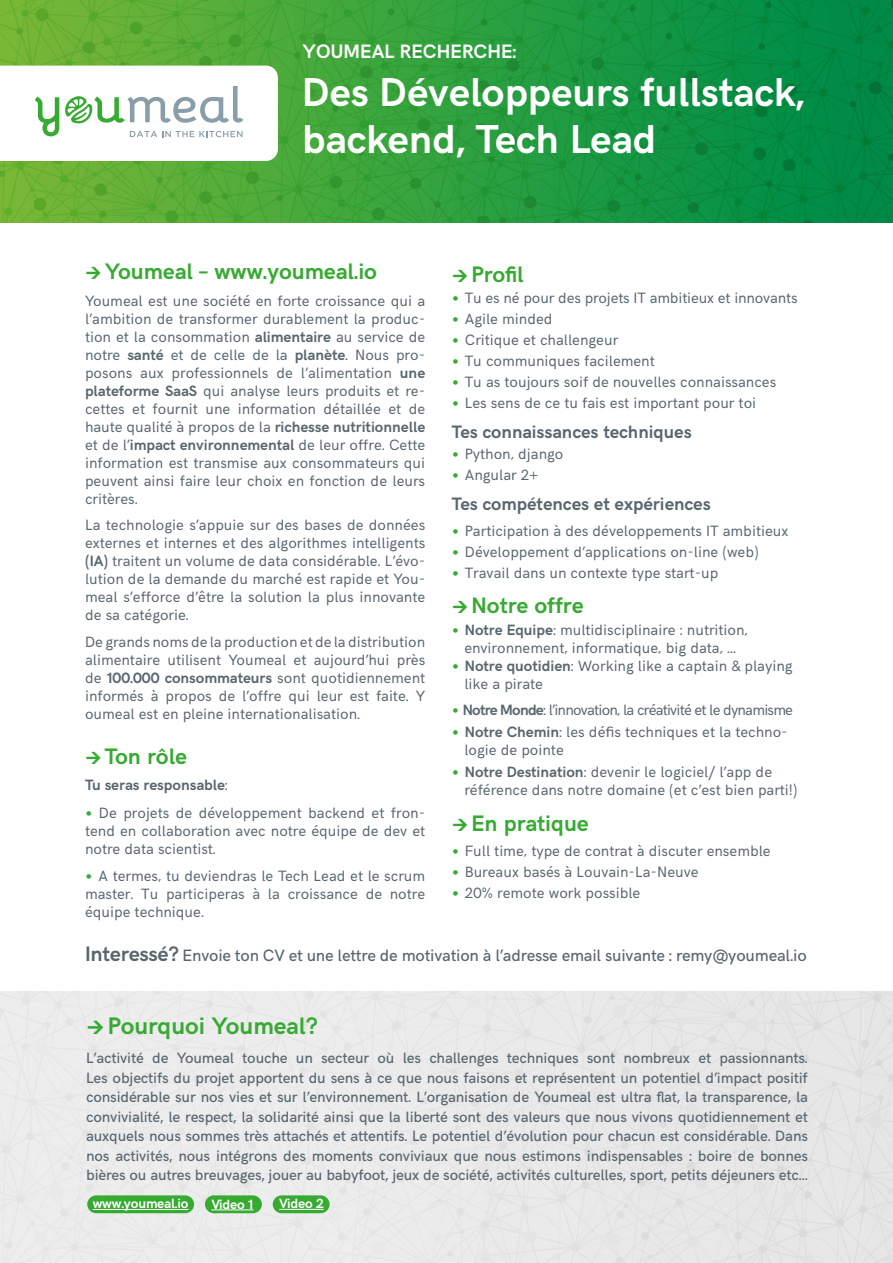
<style>
.page{position:relative;width:893px;height:1263px;background:#fff}
.page>*{position:absolute;margin:0;border:0;box-sizing:border-box;transform-origin:0 0}
.t1{font:700 40.5px/46.5px "HK Grotesk";color:#fff}
.t2{font:700 24px "HK Grotesk";color:#37aa32}
.t3{font:700 22.5px "HK Grotesk";color:#37aa32}
.t4{font:700 19.5px "HK Grotesk";letter-spacing:.01em;color:#fff}
.t5{font:700 18px "HK Grotesk";color:#58666d}
.t6{font:500 16.5px "HK Grotesk";letter-spacing:-.01em;color:#58666d}
.t7{font:15px/18px "HK Grotesk";color:#58666d;text-align:justify}
.t8{font:500 15px/19.5px "HK Grotesk";letter-spacing:-.01em;color:#58666d;text-align:justify}
.t9{font:15px "HK Grotesk";letter-spacing:-.05em;color:#58666d}
.t10{font:700 15px "HK Grotesk";color:#58666d}
.t11{font:700 13.5px "HK Grotesk";letter-spacing:-.01em;color:#fff}
.s1{font-weight:700}
.s2{font-weight:400}
.s3{font-size:19.5px;color:#37aa32}
.s4{font-weight:700;font-size:21px}
</style>
<div class="page">
<img style="left:0;top:0;width:893px;height:223px">
<svg style="left:0;top:66px;width:278px;height:95px"></svg>
<div style="left:87px;top:1195px;width:107px;height:18px;background:#37aa32;border-radius:9px"></div>
<hr style="left:93px;top:1209px;width:96px;height:1px;background:#fff">
<div style="left:205px;top:1195px;width:57px;height:18px;background:#37aa32;border-radius:9px"></div>
<hr style="left:211px;top:1209px;width:42px;height:1px;background:#fff">
<div style="left:273px;top:1195px;width:57px;height:18px;background:#37aa32;border-radius:9px"></div>
<hr style="left:279px;top:1209px;width:45px;height:1px;background:#fff">
<svg style="left:88px;top:1021px;width:15px;height:13px"></svg>
<h3 class="t4" style="left:302px;top:37px;width:216px">YOUMEAL RECHERCHE:</h3>
<h1 class="t1" style="left:302px;top:66px;width:504px">Des Développeurs fullstack, backend, Tech Lead</h1>
<h3 class="t3" style="left:105px;top:254px;width:274px">Youmeal – www.youmeal.io</h3>
<p class="t7" style="left:85px;top:290px;width:342px">Youmeal est une société en forte croissance qui a l’ambition de transformer durablement la produc&shy;tion et la consommation <span class="s1">alimentaire</span> au service de notre <span class="s1">santé</span> et de celle de la <span class="s1">planète</span>. Nous pro&shy;posons aux professionnels de l’alimentation <span class="s1">une plateforme SaaS</span> qui analyse leurs produits et re&shy;cettes et fournit une information détaillée et de haute qualité à propos de la <span class="s1">richesse nutritionnelle </span>et de l’<span class="s1">impact environnemental</span> de leur offre. Cette information est transmise aux consommateurs qui peuvent ainsi faire leur choix en fonction de leurs critères.</p>
<p class="t7" style="left:85px;top:514px;width:342px">La technologie s’appuie sur des bases de données externes et internes et des algorithmes intelligents <span class="s1">(IA)</span> traitent un volume de data considérable. L’évo&shy;lution de la demande du marché est rapide et You&shy;meal s’efforce d’être la solution la plus innovante de sa catégorie.</p>
<p class="t7" style="left:85px;top:631px;width:342px">De grands noms de la production et de la distribution alimentaire utilisent Youmeal et aujourd’hui près de <span class="s1">100.000 consommateurs</span> sont quotidiennement informés à propos de l’offre qui leur est faite. Y oumeal est en pleine internationalisation.</p>
<h3 class="t3" style="left:105px;top:739px;width:84px">Ton rôle</h3>
<p class="t10" style="left:85px;top:774px;width:144px">Tu seras responsable<span class="s2">:</span></p>
<p class="t7" style="left:85px;top:802px;width:342px"><span class="s3">•</span> De projets de développement backend et fron&shy;tend en collaboration avec notre équipe de dev et notre data scientist.</p>
<p class="t7" style="left:85px;top:866px;width:342px"><span class="s3">•</span> A termes, tu deviendras le Tech Lead et le scrum master. Tu participeras à la croissance de notre équipe technique.</p>
<h3 class="t3" style="left:472px;top:258px;width:53px">Profil</h3>
<p class="t7" style="left:452px;top:288px;width:347px"><span class="s3">•</span> Tu es né pour des projets IT ambitieux et innovants</p>
<p class="t7" style="left:452px;top:309px;width:102px"><span class="s3">•</span> Agile minded</p>
<p class="t7" style="left:452px;top:330px;width:168px"><span class="s3">•</span> Critique et challengeur</p>
<p class="t7" style="left:452px;top:351px;width:204px"><span class="s3">•</span> Tu communiques facilement</p>
<p class="t7" style="left:452px;top:372px;width:326px"><span class="s3">•</span> Tu as toujours soif de nouvelles connaissances</p>
<p class="t7" style="left:452px;top:393px;width:306px"><span class="s3">•</span> Les sens de ce tu fais est important pour toi</p>
<p class="t5" style="left:452px;top:419px;width:241px">Tes connaissances techniques</p>
<p class="t7" style="left:452px;top:444px;width:113px"><span class="s3">•</span> Python, django</p>
<p class="t7" style="left:452px;top:465px;width:88px"><span class="s3">•</span> Angular 2+</p>
<p class="t5" style="left:452px;top:491px;width:260px">Tes compétences et expériences</p>
<p class="t7" style="left:452px;top:520px;width:338px"><span class="s3">•</span> Participation à des développements IT ambitieux</p>
<p class="t7" style="left:452px;top:541px;width:308px"><span class="s3">•</span> Développement d’applications on-line (web)</p>
<p class="t7" style="left:452px;top:562px;width:268px"><span class="s3">•</span> Travail dans un contexte type start-up</p>
<h3 class="t3" style="left:472px;top:589px;width:113px">Notre offre</h3>
<p class="t7" style="left:452px;top:620px;width:297px;text-align:center"><span class="s3">•</span> <span class="s1">Notre Equipe</span>: multidisciplinaire : nutrition, environnement, informatique, big data, …</p>
<p class="t7" style="left:464px;top:656px;width:330px;text-indent:-12px"><span class="s3">•</span> <span class="s1">Notre quotidien</span>: Working like a captain &amp; playing like a pirate</p>
<p class="t9" style="left:452px;top:697px;width:343px"><span class="s3">•</span> <span class="s1">Notre Monde</span>: l’innovation, la créativité et le dynamisme</p>
<p class="t7" style="left:464px;top:721px;width:325px;text-indent:-12px"><span class="s3">•</span> <span class="s1">Notre Chemin</span>: les défis techniques et la techno&shy;logie de pointe</p>
<p class="t7" style="left:464px;top:762px;width:335px;text-indent:-12px"><span class="s3">•</span> <span class="s1">Notre Destination</span>: devenir le logiciel/ l’app de référence dans notre domaine (et c’est bien parti!)</p>
<h3 class="t3" style="left:472px;top:806px;width:119px">En pratique</h3>
<p class="t7" style="left:452px;top:840px;width:320px"><span class="s3">•</span> Full time, type de contrat à discuter ensemble</p>
<p class="t7" style="left:452px;top:861px;width:248px"><span class="s3">•</span> Bureaux basés à Louvain-La-Neuve</p>
<p class="t7" style="left:452px;top:882px;width:190px"><span class="s3">•</span> 20% remote work possible</p>
<p class="t6" style="left:85px;top:943px;width:723px"><span class="s4">Interessé?</span> Envoie ton CV et une lettre de motivation à l’adresse email suivante : remy@youmeal.io</p>
<h2 class="t2" style="left:108px;top:1008px;width:212px">Pourquoi Youmeal?</h2>
<p class="t8" style="left:86px;top:1047px;width:723px">L’activité de Youmeal touche un secteur où les challenges techniques sont nombreux et passionnants.<br>Les objectifs du projet apportent du sens à ce que nous faisons et représentent un potentiel d’impact positif considérable sur nos vies et sur l’environnement. L’organisation de Youmeal est ultra flat, la transparence, la convivialité, le respect, la solidarité ainsi que la liberté sont des valeurs que nous vivons quotidiennement et auxquels nous sommes très attachés et attentifs. Le potentiel d’évolution pour chacun est considérable. Dans nos activités, nous intégrons des moments conviviaux que nous estimons indispensables : boire de bonnes bières ou autres breuvages, jouer au babyfoot, jeux de société, activités culturelles, sport, petits déjeuners etc…</p>
<p class="t11" style="left:93px;top:1193px;width:97px">www.youmeal.io</p>
<p class="t11" style="left:211px;top:1194px;width:44px">Video 1</p>
<p class="t11" style="left:279px;top:1193px;width:46px">Video 2</p>
</div>
